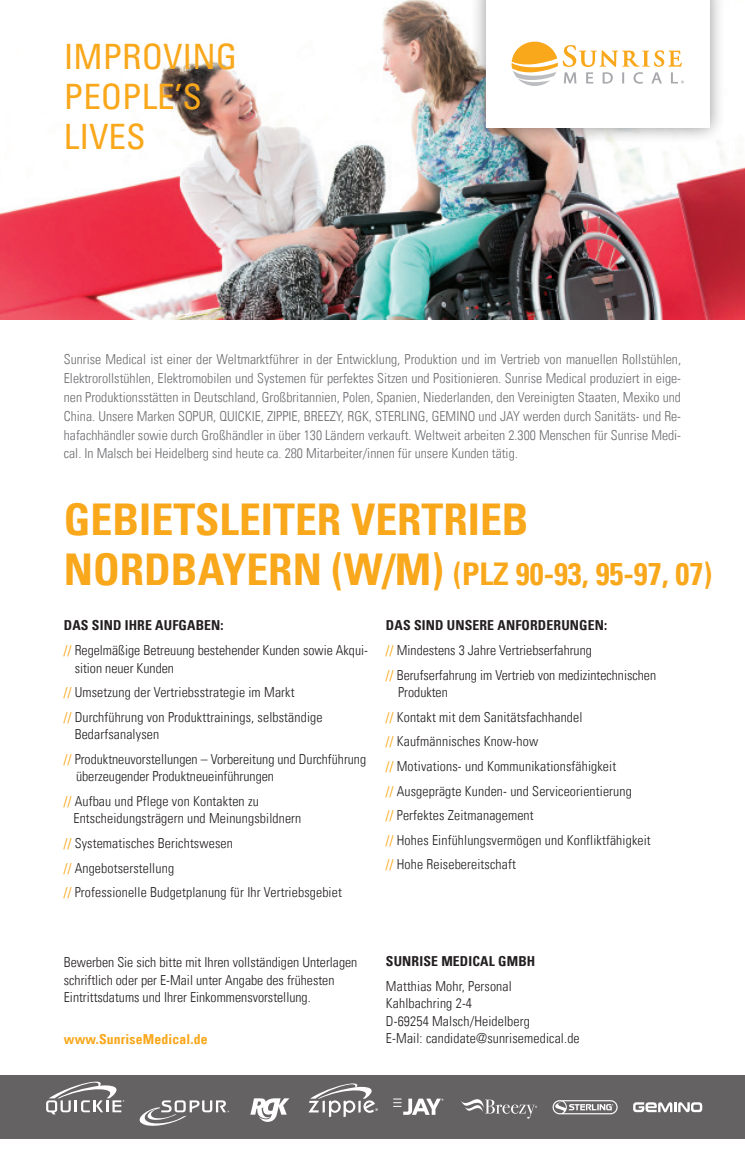
<style>
.page{position:relative;width:745px;height:1170px;background:#fff}
.page>*{position:absolute;margin:0;border:0;box-sizing:border-box;transform-origin:0 0}
.Head_Univers_Com_-_C{font:43.75px "Univers Com 67 Bold Cond";color:#f9a71b}
.Headline_Univers{font:condensed 35px "Univers Com 57";color:#f9a71b}
.Head_Univers_Com_-_C-2{font:31.25px "Univers Com 67 Bold Cond";color:#f9a71b}
.Copy_Univers_Com{font:13.75px/17.5px "Univers Com 47 Light Cond";letter-spacing:.01em;color:#231f20}
.Intro_Univers_Com{font:13.75px/18.8px "Univers Com 47 Light Cond";color:#6c6d70;text-align:justify}
.Copy_Univers_Com_-_C{font:13.75px/17.5px "Univers Com 47 Light Cond";letter-spacing:.01em;color:#231f20}
.Copy_Univers_Com-2{font:13.75px "Univers Com 67 Bold Cond";letter-spacing:.01em;color:#231f20}
.Copy_Univers_Com-3{font:13.75px "Univers Com 67 Bold Cond";letter-spacing:.01em;color:#f9a71b}
.s1{font-size:43.75px}
.s2{font-family:"Univers Com 57";font-stretch:condensed;color:#f9a71b}
</style>
<div class="page">
<img style="left:0;top:0;width:744px;height:319px">
<div style="left:469px;top:0;width:256px;height:144px;background:#231f20;opacity:.5"></div>
<div style="left:485px;top:0;width:224px;height:128px;background:#fff"></div>
<svg style="left:511px;top:42px;width:172px;height:44px"></svg>
<div style="left:0;top:1074px;width:744px;height:64px;background:#656263"></div>
<svg style="left:46px;top:1081px;width:78px;height:33px"></svg>
<svg style="left:308px;top:1083px;width:69px;height:33px"></svg>
<svg style="left:139px;top:1100px;width:90px;height:26px"></svg>
<svg style="left:393px;top:1098px;width:50px;height:16px"></svg>
<svg style="left:552px;top:1100px;width:65px;height:14px"></svg>
<svg style="left:250px;top:1098px;width:39px;height:23px"></svg>
<svg style="left:461px;top:1099px;width:75px;height:19px"></svg>
<svg style="left:633px;top:1102px;width:68px;height:10px"></svg>
<p class="Headline_Univers" style="left:64px;top:34px;width:175px">IMPROVING</p>
<p class="Headline_Univers" style="left:64px;top:74px;width:140px">PEOPLE’S</p>
<p class="Headline_Univers" style="left:64px;top:114px;width:83px">LIVES</p>
<p class="Intro_Univers_Com" style="left:64px;top:350px;width:618px">Sunrise Medical ist einer der Weltmarktführer in der Entwicklung, Produktion und im Vertrieb von manuellen Rollstühlen, Elektrorollstühlen, Elektromobilen und Systemen für perfektes Sitzen und Positionieren. Sunrise Medical produziert in eige&shy;nen Produktionsstätten in Deutschland, Großbritannien, Polen, Spanien, Niederlanden, den Vereinigten Staaten, Mexiko und China. Unsere Marken SOPUR, QUICKIE, ZIPPIE, BREEZY, RGK, STERLING, GEMINO und JAY werden durch Sanitäts- und Re&shy;hafachhändler sowie durch Großhändler in über 130 Ländern verkauft. Weltweit arbeiten 2.300 Menschen für Sunrise Medi&shy;cal. In Malsch bei Heidelberg sind heute ca. 280 Mitarbeiter/innen für unsere Kunden tätig.</p>
<p class="Head_Univers_Com_-_C" style="left:64px;top:492px;width:466px">GEBIETSLEITER VERTRIEB</p>
<p class="Head_Univers_Com_-_C-2" style="left:64px;top:555px;width:649px"><span class="s1">NORDBAYERN (W/M)</span> (PLZ 90-93, 95-97, 07)</p>
<p class="Copy_Univers_Com-2" style="left:64px;top:617px;width:161px">DAS SIND IHRE AUFGABEN:</p>
<p class="Copy_Univers_Com" style="left:75px;top:641px;width:295px;text-indent:-11px"><span class="s2">//</span> Regelmäßige Betreuung bestehender Kunden sowie Akqui&shy;sition neuer Kunden</p>
<p class="Copy_Univers_Com" style="left:64px;top:683px;width:232px"><span class="s2">//</span> Umsetzung der Vertriebsstrategie im Markt</p>
<p class="Copy_Univers_Com" style="left:75px;top:708px;width:249px;text-indent:-11px"><span class="s2">//</span> Durchführung von Produkttrainings, selbständige<br>Bedarfsanalysen</p>
<p class="Copy_Univers_Com" style="left:76px;top:750px;width:291px;text-indent:-12px"><span class="s2">//</span> Produktneuvorstellungen – Vorbereitung und Durchführung überzeugender Produktneueinführungen</p>
<p class="Copy_Univers_Com" style="left:73px;top:792px;width:229px;text-indent:-10px"><span class="s2">//</span> Aufbau und Pflege von Kontakten zu<br>Entscheidungsträgern und Meinungsbildnern</p>
<p class="Copy_Univers_Com" style="left:64px;top:834px;width:170px"><span class="s2">//</span> Systematisches Berichtswesen</p>
<p class="Copy_Univers_Com" style="left:64px;top:859px;width:112px"><span class="s2">//</span> Angebotserstellung</p>
<p class="Copy_Univers_Com" style="left:64px;top:883px;width:279px"><span class="s2">//</span> Professionelle Budgetplanung für Ihr Vertriebsgebiet</p>
<p class="Copy_Univers_Com-2" style="left:385px;top:617px;width:222px">DAS SIND UNSERE ANFORDERUNGEN:</p>
<p class="Copy_Univers_Com" style="left:385px;top:641px;width:207px"><span class="s2">//</span> Mindestens 3 Jahre Vertriebserfahrung</p>
<p class="Copy_Univers_Com" style="left:398px;top:666px;width:259px;text-indent:-12px"><span class="s2">//</span> Berufserfahrung im Vertrieb von medizintechnischen<br>Produkten</p>
<p class="Copy_Univers_Com" style="left:385px;top:708px;width:198px"><span class="s2">//</span> Kontakt mit dem Sanitätsfachhandel</p>
<p class="Copy_Univers_Com" style="left:385px;top:732px;width:154px"><span class="s2">//</span> Kaufmännisches Know-how</p>
<p class="Copy_Univers_Com" style="left:385px;top:757px;width:231px"><span class="s2">//</span> Motivations- und Kommunikationsfähigkeit</p>
<p class="Copy_Univers_Com" style="left:385px;top:781px;width:247px"><span class="s2">//</span> Ausgeprägte Kunden- und Serviceorientierung</p>
<p class="Copy_Univers_Com" style="left:385px;top:806px;width:149px"><span class="s2">//</span> Perfektes Zeitmanagement</p>
<p class="Copy_Univers_Com" style="left:385px;top:831px;width:266px"><span class="s2">//</span> Hohes Einfühlungsvermögen und Konfliktfähigkeit</p>
<p class="Copy_Univers_Com" style="left:385px;top:855px;width:131px"><span class="s2">//</span> Hohe Reisebereitschaft</p>
<p class="Copy_Univers_Com" style="left:64px;top:953px;width:295px">Bewerben Sie sich bitte mit Ihren vollständigen Unterlagen schriftlich oder per E-Mail unter Angabe des frühesten<br>Eintrittsdatums und Ihrer Einkommensvorstellung.</p>
<p class="Copy_Univers_Com-3" style="left:64px;top:1030px;width:145px">www.SunriseMedical.de</p>
<p class="Copy_Univers_Com-2" style="left:385px;top:952px;width:151px">SUNRISE MEDICAL GMBH</p>
<p class="Copy_Univers_Com_-_C" style="left:385px;top:977px;width:127px">Matthias Mohr, Personal</p>
<p class="Copy_Univers_Com_-_C" style="left:385px;top:994px;width:195px">Kahlbachring 2-4<br>D-69254 Malsch/Heidelberg<br>E-Mail: candidate@sunrisemedical.de</p>
</div>
